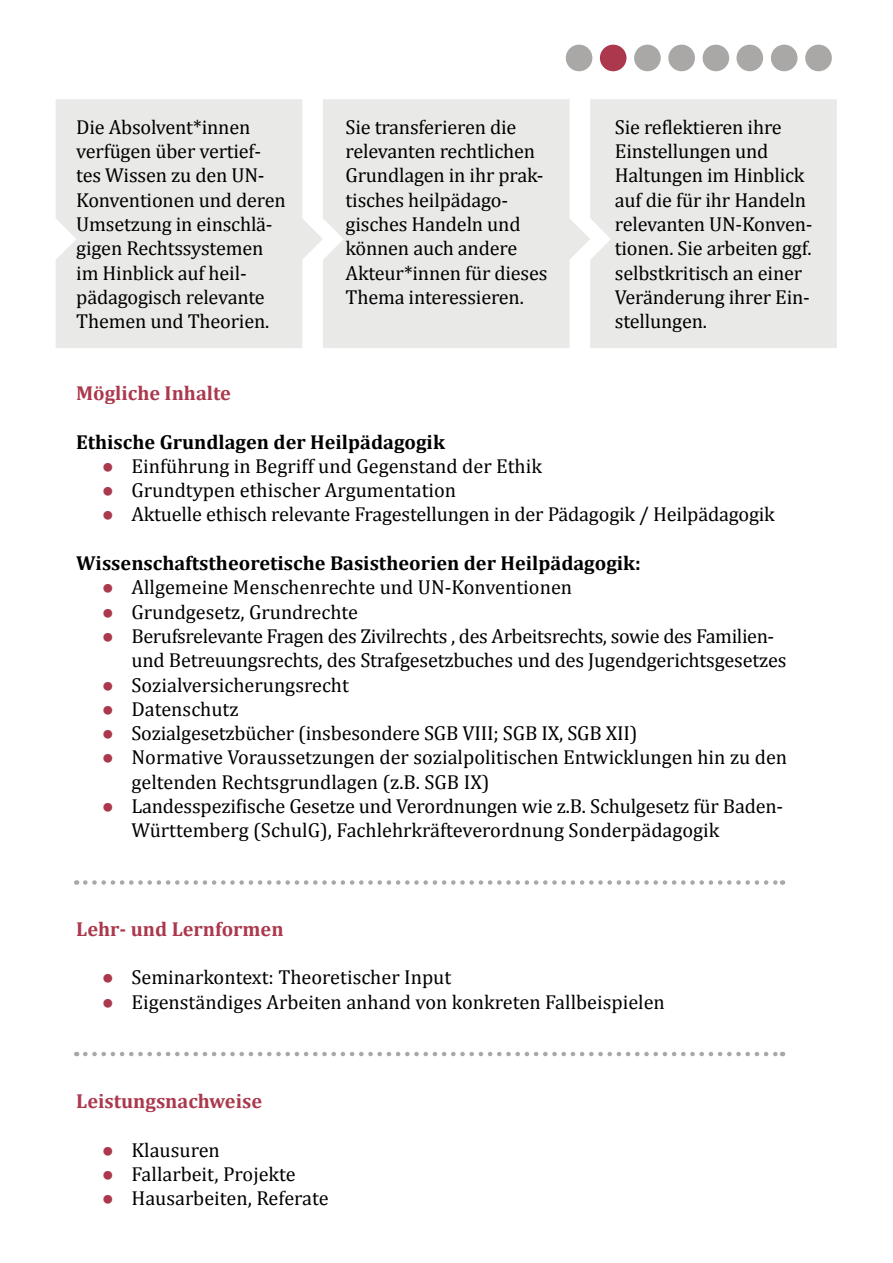
<style>
.page{position:relative;width:893px;height:1263px;background:#fff}
.page>*{position:absolute;margin:0;border:0;box-sizing:border-box;transform-origin:0 0}
.t1{font:20.25px/24.3px "Cambria";letter-spacing:-.01em;color:#000}
.t2{font:700 20.25px "Cambria";color:#000}
.t3{font:700 20.25px "Cambria";color:#ab384c}
.s1{font-family:"Arial";color:#ab384c}
</style>
<div class="page">
<svg style="left:85px;top:880px;width:698px;height:5px"></svg>
<svg style="left:85px;top:1052px;width:698px;height:4px"></svg>
<svg style="left:56px;top:99px;width:267px;height:249px;background:#eaeae9"></svg>
<svg style="left:323px;top:99px;width:267px;height:249px;background:#eaeae9"></svg>
<div style="left:590px;top:99px;width:247px;height:249px;background:#e9e9e8"></div>
<div style="left:566px;top:45px;width:26px;height:26px;background:#a9a8a6;border-radius:50%"></div>
<div style="left:600px;top:45px;width:26px;height:26px;background:#ab384c;border-radius:50%"></div>
<div style="left:634px;top:45px;width:27px;height:26px;background:#a9a8a6;border-radius:50%"></div>
<div style="left:668px;top:45px;width:27px;height:26px;background:#a9a8a6;border-radius:50%"></div>
<div style="left:703px;top:45px;width:26px;height:26px;background:#a9a8a6;border-radius:50%"></div>
<div style="left:736px;top:45px;width:27px;height:26px;background:#a9a8a6;border-radius:50%"></div>
<div style="left:771px;top:45px;width:26px;height:26px;background:#a9a8a6;border-radius:50%"></div>
<div style="left:805px;top:45px;width:27px;height:26px;background:#a9a8a6;border-radius:50%"></div>
<p class="t1" style="left:76px;top:115px;width:211px">Die Absolvent*innen verfügen über vertief&shy;tes Wissen zu den UN-<br>Konventionen und deren<br>Umsetzung in einschlä&shy;gigen Rechtssystemen im Hinblick auf heil&shy;pädagogisch relevante<br>Themen und Theorien.</p>
<p class="t1" style="left:346px;top:115px;width:203px">Sie transferieren die relevanten rechtlichen<br>Grundlagen in ihr prak&shy;tisches heilpädago&shy;gisches Handeln und können auch andere<br>Akteur*innen für dieses<br>Thema interessieren.</p>
<p class="t1" style="left:615px;top:115px;width:199px">Sie reflektieren ihre<br>Einstellungen und<br>Haltungen im Hinblick auf die für ihr Handeln relevanten UN-Konven&shy;tionen. Sie arbeiten ggf. selbstkritisch an einer<br>Veränderung ihrer Ein&shy;stellungen.</p>
<p class="t3" style="left:76px;top:381px;width:156px">Mögliche Inhalte</p>
<p class="t2" style="left:76px;top:429px;width:370px">Ethische Grundlagen der Heilpädagogik</p>
<p class="t1" style="left:102px;top:454px;width:442px"><span class="s1">●</span> Einführung in Begriff und Gegenstand der Ethik</p>
<p class="t1" style="left:102px;top:478px;width:356px"><span class="s1">●</span> Grundtypen ethischer Argumentation</p>
<p class="t1" style="left:102px;top:502px;width:675px"><span class="s1">●</span> Aktuelle ethisch relevante Fragestellungen in der Pädagogik / Heilpädagogik</p>
<p class="t2" style="left:76px;top:551px;width:566px">Wissenschaftstheoretische Basistheorien der Heilpädagogik:</p>
<p class="t1" style="left:102px;top:575px;width:472px"><span class="s1">●</span> Allgemeine Menschenrechte und UN-Konventionen</p>
<p class="t1" style="left:102px;top:599px;width:258px"><span class="s1">●</span> Grundgesetz, Grundrechte</p>
<p class="t1" style="left:131px;top:624px;width:656px;text-indent:-30px"><span class="s1">●</span> Berufsrelevante Fragen des Zivilrechts , des Arbeitsrechts, sowie des Familien&shy;und Betreuungsrechts, des Strafgesetzbuches und des Jugendgerichtsgesetzes</p>
<p class="t1" style="left:102px;top:672px;width:249px"><span class="s1">●</span> Sozialversicherungsrecht</p>
<p class="t1" style="left:102px;top:697px;width:138px"><span class="s1">●</span> Datenschutz</p>
<p class="t1" style="left:102px;top:721px;width:537px"><span class="s1">●</span> Sozialgesetzbücher (insbesondere SGB VIII; SGB IX, SGB XII)</p>
<p class="t1" style="left:131px;top:745px;width:657px;text-indent:-30px"><span class="s1">●</span> Normative Voraussetzungen der sozialpolitischen Entwicklungen hin zu den geltenden Rechtsgrundlagen (z.B. SGB IX)</p>
<p class="t1" style="left:131px;top:794px;width:653px;text-indent:-30px"><span class="s1">●</span> Landesspezifische Gesetze und Verordnungen wie z.B. Schulgesetz für Baden-<br>Württemberg (SchulG), Fachlehrkräfteverordnung Sonderpädagogik</p>
<p class="t3" style="left:76px;top:916px;width:209px">Lehr- und Lernformen</p>
<p class="t1" style="left:102px;top:965px;width:351px"><span class="s1">●</span> Seminarkontext: Theoretischer Input</p>
<p class="t1" style="left:102px;top:989px;width:565px"><span class="s1">●</span> Eigenständiges Arbeiten anhand von konkreten Fallbeispielen</p>
<p class="t3" style="left:76px;top:1089px;width:187px">Leistungsnachweise</p>
<p class="t1" style="left:102px;top:1137px;width:120px"><span class="s1">●</span> Klausuren</p>
<p class="t1" style="left:102px;top:1162px;width:196px"><span class="s1">●</span> Fallarbeit, Projekte</p>
<p class="t1" style="left:102px;top:1186px;width:228px"><span class="s1">●</span> Hausarbeiten, Referate</p>
</div>
